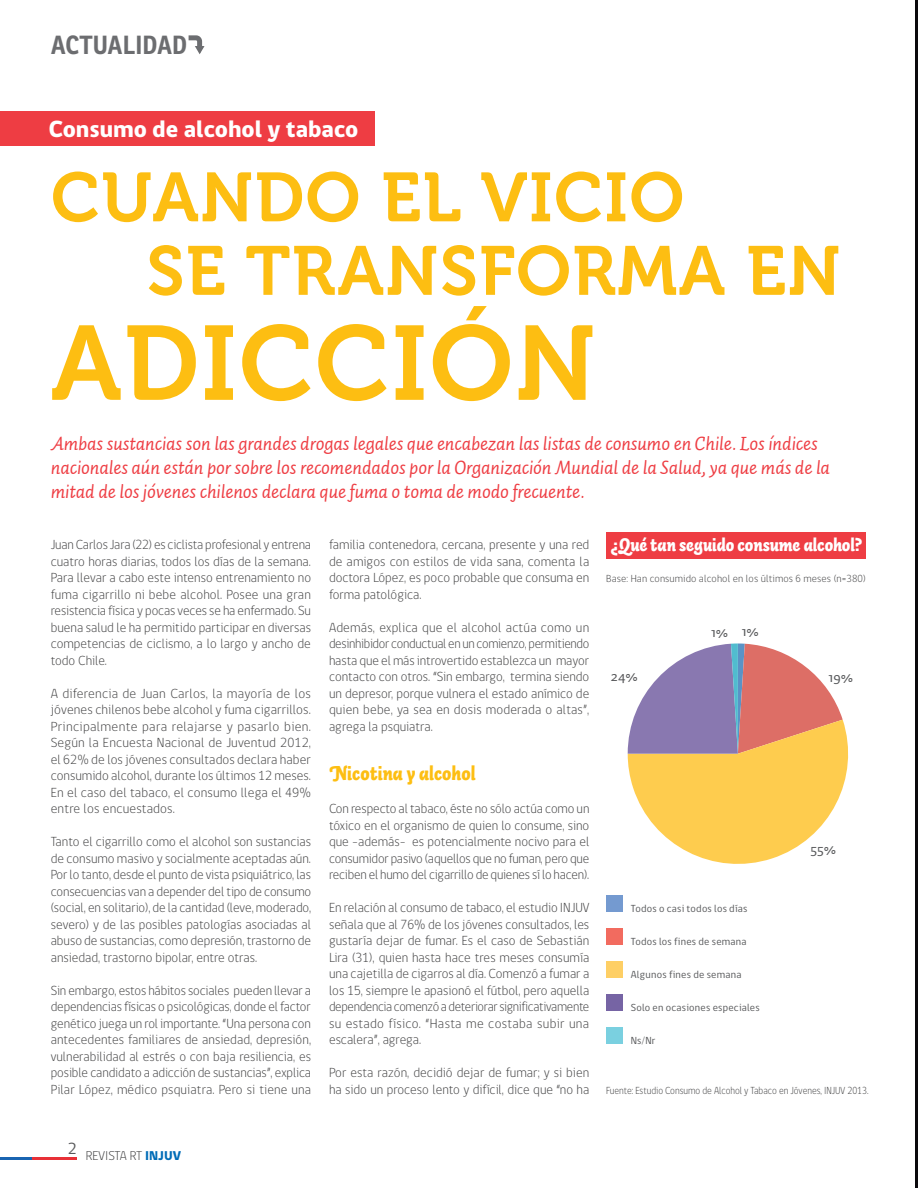
<style>
.page{position:relative;width:918px;height:1188px;background:#fff}
.page>*{position:absolute;margin:0;border:0;box-sizing:border-box;transform-origin:0 0}
.t1{font:105px "Museo 700";letter-spacing:.02em;color:#fdbe12}
.t2{font:69px/73.5px "Museo 700";letter-spacing:.02em;color:#fdbe12}
.t3{font:700 25.5px "Ronnia";letter-spacing:.01em;color:#6c6d70;scale:.9 1}
.t4{font:800 24px "gob CL";color:#fff}
.t5{font:italic 19.5px/24px "Auto 2";letter-spacing:-.01em;color:#ee3d43}
.t6{font:italic 900 19.5px "Auto 3";color:#fdbe12}
.t7{font:italic 900 18px "Auto 3";letter-spacing:-.01em;color:#fff}
.t8{font:16.5px "gob CL";color:#57585a}
.t9{font:15px "Auto 3";color:#57585a}
.t10{font:300 13.5px/16.5px "gob CL";color:#3e3e3f;text-align:justify}
.t11{font:300 13.5px/16.5px "gob CL";color:#3e3e3f;text-align:justify;scale:.96 1}
.t12{font:300 13.05px "gob CL";color:#3e3e3f}
.t13{font:10.5px "gob CL";letter-spacing:.02em;color:#57585a}
.t14{font:300 10.5px "gob CL";color:#3e3e3f;scale:.9 1}
.t15{font:300 10.5px "gob CL";color:#3e3e3f}
.s1{font-weight:800;color:#006cb7}
</style>
<div class="page">
<hr style="left:31px;top:1157px;width:46px;height:3px;background:#e83037">
<hr style="left:0;top:1157px;width:31px;height:3px;background:#1964b1">
<hr style="left:916px;top:0;width:2px;height:1188px;background:#0b090c">
<div style="left:0;top:112px;width:374px;height:34px;background:#ee3d43"></div>
<svg style="left:188px;top:35px;width:17px;height:19px"></svg>
<div style="left:606px;top:533px;width:260px;height:26px;background:#ee3d43"></div>
<svg style="left:628px;top:644px;width:221px;height:220px"></svg>
<div style="left:606px;top:896px;width:17px;height:16px;background:#749ad0"></div>
<div style="left:606px;top:962px;width:17px;height:16px;background:#fecf65"></div>
<div style="left:606px;top:994px;width:17px;height:17px;background:#7664a4"></div>
<div style="left:606px;top:1027px;width:17px;height:17px;background:#7ad0e0"></div>
<div style="left:606px;top:928px;width:17px;height:17px;background:#f26b5f"></div>
<h3 class="t3" style="left:51px;top:29px;width:153px">ACTUALIDAD</h3>
<h3 class="t4" style="left:49px;top:112px;width:311px">Consumo de alcohol y tabaco</h3>
<h2 class="t2" style="left:147px;top:162px;width:696px;text-indent:-96px">CUANDO EL VICIO<br>SE TRANSFORMA EN</h2>
<h1 class="t1" style="left:51px;top:305px;width:546px">ADICCIÓN</h1>
<p class="t5" style="left:51px;top:431px;width:781px">Ambas sustancias son las grandes drogas legales que encabezan las listas de consumo en Chile. Los índices nacionales aún están por sobre los recomendados por la Organización Mundial de la Salud, ya que más de la mitad de los jóvenes chilenos declara que fuma o toma de modo frecuente.</p>
<p class="t11" style="left:51px;top:537px;width:273px">Juan Carlos Jara (22) es ciclista profesional y entrena cuatro horas diarias, todos los días de la semana.<br>Para llevar a cabo este intenso entrenamiento no fuma cigarrillo ni bebe alcohol. Posee una gran resistencia física y pocas veces se ha enfermado. Su buena salud le ha permitido participar en diversas competencias de ciclismo, a lo largo y ancho de todo Chile.</p>
<p class="t10" style="left:51px;top:685px;width:262px">A diferencia de Juan Carlos, la mayoría de los jóvenes chilenos bebe alcohol y fuma cigarrillos.<br>Principalmente para relajarse y pasarlo bien.<br>Según la Encuesta Nacional de Juventud 2012, el 62% de los jóvenes consultados declara haber consumido alcohol, durante los últimos 12 meses.<br>En el caso del tabaco, el consumo llega el 49% entre los encuestados.</p>
<p class="t10" style="left:51px;top:834px;width:262px">Tanto el cigarrillo como el alcohol son sustancias de consumo masivo y socialmente aceptadas aún.<br>Por lo tanto, desde el punto de vista psiquiátrico, las consecuencias van a depender del tipo de consumo (social, en solitario), de la cantidad (leve, moderado, severo) y de las posibles patologías asociadas al abuso de sustancias, como depresión, trastorno de ansiedad, trastorno bipolar, entre otras.</p>
<p class="t10" style="left:51px;top:982px;width:262px">Sin embargo, estos hábitos sociales pueden llevar a dependencias físicas o psicológicas, donde el factor genético juega un rol importante. “Una persona con antecedentes familiares de ansiedad, depresión, vulnerabilidad al estrés o con baja resiliencia, es posible candidato a adicción de sustancias”, explica Pilar López, médico psquiatra. Pero si tiene una</p>
<h3 class="t7" style="left:610px;top:534px;width:254px">¿Qué tan seguido consume alcohol?</h3>
<p class="t10" style="left:329px;top:537px;width:262px">familia contenedora, cercana, presente y una red de amigos con estilos de vida sana, comenta la doctora López, es poco probable que consuma en forma patológica.</p>
<p class="t10" style="left:329px;top:619px;width:262px">Además, explica que el alcohol actúa como un desinhibidor conductual en un comienzo, permitiendo hasta que el más introvertido establezca un mayor contacto con otros. “Sin embargo, termina siendo un depresor, porque vulnera el estado anímico de quien bebe, ya sea en dosis moderada o altas”, agrega la psquiatra.</p>
<h3 class="t6" style="left:329px;top:762px;width:148px">Nicotina y alcohol</h3>
<p class="t10" style="left:329px;top:801px;width:262px">Con respecto al tabaco, éste no sólo actúa como un tóxico en el organismo de quien lo consume, sino que -además- es potencialmente nocivo para el consumidor pasivo (aquellos que no fuman, pero que reciben el humo del cigarrillo de quienes sí lo hacen).</p>
<p class="t10" style="left:329px;top:900px;width:262px">En relación al consumo de tabaco, el estudio INJUV señala que al 76% de los jóvenes consultados, les gustaría dejar de fumar. Es el caso de Sebastián Lira (31), quien hasta hace tres meses consumía una cajetilla de cigarros al día. Comenzó a fumar a los 15, siempre le apasionó el fútbol, pero aquella dependencia comenzó a deteriorar significativamente su estado físico. “Hasta me costaba subir una escalera”, agrega.</p>
<p class="t10" style="left:329px;top:1065px;width:262px">Por esta razón, decidió dejar de fumar; y si bien ha sido un proceso lento y difícil, dice que “no ha</p>
<p class="t15" style="left:606px;top:571px;width:261px">Base: Han consumido alcohol en los últimos 6 meses (n=380)</p>
<p class="t9" style="left:711px;top:622px;width:49px">1% 1%</p>
<p class="t9" style="left:611px;top:667px;width:28px">24%</p>
<p class="t9" style="left:829px;top:668px;width:26px">19%</p>
<p class="t9" style="left:810px;top:839px;width:27px">55%</p>
<p class="t13" style="left:631px;top:901px;width:118px">Todos o casi todos los días</p>
<p class="t13" style="left:631px;top:934px;width:117px">Todos los fines de semana</p>
<p class="t13" style="left:631px;top:967px;width:112px">Algunos fines de semana</p>
<p class="t13" style="left:631px;top:1000px;width:130px">Solo en ocasiones especiales</p>
<p class="t13" style="left:631px;top:1033px;width:26px">Ns/Nr</p>
<p class="t14" style="left:606px;top:1083px;width:293px">Fuente: Estudio Consumo de Alcohol y Tabaco en Jóvenes, INJUV 2013.</p>
<p class="t8" style="left:68px;top:1137px;width:10px">2</p>
<p class="t12" style="left:86px;top:1146px;width:97px">REVISTA RT <span class="s1">INJUV</span></p>
</div>
